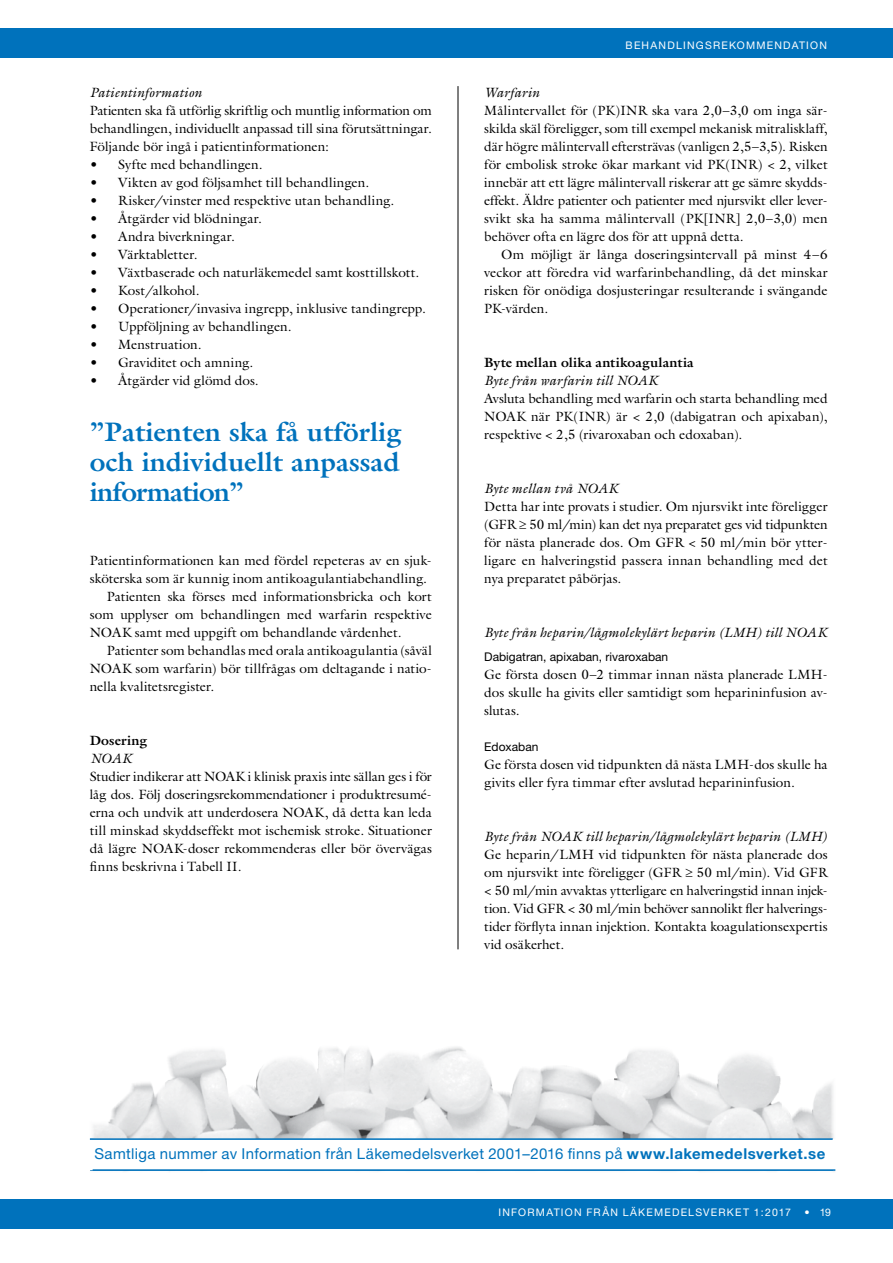
<style>
.page{position:relative;width:893px;height:1263px;background:#fff}
.page>*{position:absolute;margin:0;border:0;box-sizing:border-box;transform-origin:0 0}
.t1{font:700 27px/30px "Galliard LT";color:#0072bc;text-align:justify}
.t2{font:15px "Helvetica Neue";letter-spacing:.025em;color:#0072bc}
.t3{font:13.5px/18px "Galliard LT";letter-spacing:.005em;color:#000}
.t4{font:italic 13.5px "Galliard LT";letter-spacing:.01em;color:#000}
.t5{font:700 13.5px "Galliard LT";letter-spacing:.01em;color:#000}
.t6{font:12px "Helvetica Neue";color:#000}
.t7{font:10.5px "Helvetica Neue";letter-spacing:.115em;color:#fff}
.s1{font-weight:700}
</style>
<div class="page">
<div style="left:0;top:1199px;width:893px;height:30px;background:#0072bc"></div>
<div style="left:0;top:28px;width:893px;height:30px;background:#0072bc"></div>
<img style="left:89px;top:1047px;width:746px;height:125px">
<div style="left:86px;top:1139px;width:751px;height:31px;background:#fff"></div>
<hr style="left:458px;top:86px;width:1px;height:863px;background:#000">
<hr style="left:93px;top:1169px;width:742px;height:2px;background:#0072bc">
<hr style="left:90px;top:1138px;width:743px;height:2px;background:#0072bc">
<p class="t4" style="left:90px;top:84px;width:114px">Patientinformation</p>
<p class="t3" style="left:90px;top:101px;width:344px;text-align:justify">Patienten ska få utförlig skriftlig och muntlig information om behandlingen, individuellt anpassad till sina förutsättningar.<br>Följande bör ingå i patientinformationen:</p>
<p class="t3" style="left:90px;top:155px;width:174px">• Syfte med behandlingen.</p>
<p class="t3" style="left:90px;top:173px;width:281px">• Vikten av god följsamhet till behandlingen.</p>
<p class="t3" style="left:90px;top:191px;width:306px">• Risker/vinster med respektive utan behandling.</p>
<p class="t3" style="left:90px;top:209px;width:174px">• Åtgärder vid blödningar.</p>
<p class="t3" style="left:90px;top:227px;width:147px">• Andra biverkningar.</p>
<p class="t3" style="left:90px;top:245px;width:109px">• Värktabletter.</p>
<p class="t3" style="left:90px;top:263px;width:331px">• Växtbaserade och naturläkemedel samt kosttillskott.</p>
<p class="t3" style="left:90px;top:281px;width:111px">• Kost/alkohol.</p>
<p class="t3" style="left:90px;top:299px;width:338px">• Operationer/invasiva ingrepp, inklusive tandingrepp.</p>
<p class="t3" style="left:90px;top:317px;width:203px">• Uppföljning av behandlingen.</p>
<p class="t3" style="left:90px;top:335px;width:113px">• Menstruation.</p>
<p class="t3" style="left:90px;top:353px;width:165px">• Graviditet och amning.</p>
<p class="t3" style="left:90px;top:371px;width:170px">• Åtgärder vid glömd dos.</p>
<h1 class="t1" style="left:90px;top:416px;width:313px">”Patienten ska få utförlig och individuellt anpassad information”</h1>
<p class="t3" style="left:90px;top:551px;width:343px">Patientinformationen kan med fördel repeteras av en sjuk-</p>
<p class="t3" style="left:90px;top:569px;width:339px">sköterska som är kunnig inom antikoagulantiabehandling.</p>
<p class="t3" style="left:107px;top:587px;width:326px">Patienten ska förses med informationsbricka och kort</p>
<p class="t3" style="left:90px;top:605px;width:344px">som upplyser om behandlingen med warfarin respektive</p>
<p class="t3" style="left:90px;top:623px;width:313px">NOAK samt med uppgift om behandlande vårdenhet.</p>
<p class="t3" style="left:107px;top:641px;width:326px">Patienter som behandlas med orala antikoagulantia (såväl</p>
<p class="t3" style="left:90px;top:659px;width:343px">NOAK som warfarin) bör tillfrågas om deltagande i natio-</p>
<p class="t3" style="left:90px;top:677px;width:126px">nella kvalitetsregister.</p>
<p class="t5" style="left:90px;top:731px;width:59px">Dosering</p>
<p class="t4" style="left:90px;top:750px;width:44px">NOAK</p>
<p class="t3" style="left:90px;top:767px;width:344px">Studier indikerar att NOAK i klinisk praxis inte sällan ges i för låg dos. Följ doseringsrekommendationer i produktresumé&shy;erna och undvik att underdosera NOAK, då detta kan leda till minskad skyddseffekt mot ischemisk stroke. Situationer då lägre NOAK-doser rekommenderas eller bör övervägas finns beskrivna i Tabell II.</p>
<p class="t7" style="left:626px;top:39px;width:203px">BEHANDLINGSREKOMMENDATION</p>
<p class="t4" style="left:484px;top:84px;width:57px">Warfarin</p>
<p class="t3" style="left:484px;top:101px;width:345px">Målintervallet för (PK)INR ska vara 2,0–3,0 om inga sär&shy;skilda skäl föreligger, som till exempel mekanisk mitralisklaff, där högre målintervall eftersträvas (vanligen 2,5–3,5). Risken för embolisk stroke ökar markant vid PK(INR) &lt; 2, vilket innebär att ett lägre målintervall riskerar att ge sämre skydds&shy;effekt. Äldre patienter och patienter med njursvikt eller lever&shy;svikt ska ha samma målintervall (PK[INR] 2,0–3,0) men behöver ofta en lägre dos för att uppnå detta.</p>
<p class="t3" style="left:484px;top:245px;width:345px;text-align:justify;text-indent:17px">Om möjligt är långa doseringsintervall på minst 4–6 veckor att föredra vid warfarinbehandling, då det minskar risken för onödiga dosjusteringar resulterande i svängande PK-värden.</p>
<p class="t5" style="left:484px;top:353px;width:211px">Byte mellan olika antikoagulantia</p>
<p class="t4" style="left:484px;top:371px;width:176px">Byte från warfarin till NOAK</p>
<p class="t3" style="left:484px;top:389px;width:345px;text-align:justify">Avsluta behandling med warfarin och starta behandling med NOAK när PK(INR) är &lt; 2,0 (dabigatran och apixaban), respektive &lt; 2,5 (rivaroxaban och edoxaban).</p>
<p class="t4" style="left:484px;top:479px;width:136px">Byte mellan två NOAK</p>
<p class="t3" style="left:484px;top:497px;width:345px">Detta har inte provats i studier. Om njursvikt inte föreligger (GFR ≥ 50 ml/min) kan det nya preparatet ges vid tidpunkten för nästa planerade dos. Om GFR &lt; 50 ml/min bör ytter&shy;ligare en halveringstid passera innan behandling med det nya preparatet påbörjas.</p>
<p class="t4" style="left:484px;top:623px;width:345px">Byte från heparin/lågmolekylärt heparin (LMH) till NOAK</p>
<p class="t6" style="left:484px;top:649px;width:186px">Dabigatran, apixaban, rivaroxaban</p>
<p class="t3" style="left:484px;top:665px;width:345px;text-align:justify">Ge första dosen 0–2 timmar innan nästa planerade LMH&shy;dos skulle ha givits eller samtidigt som heparininfusion av&shy;slutas.</p>
<p class="t6" style="left:484px;top:739px;width:56px">Edoxaban</p>
<p class="t3" style="left:484px;top:755px;width:345px">Ge första dosen vid tidpunkten då nästa LMH-dos skulle ha givits eller fyra timmar efter avslutad heparininfusion.</p>
<p class="t4" style="left:484px;top:828px;width:345px">Byte från NOAK till heparin/lågmolekylärt heparin (LMH)</p>
<p class="t3" style="left:484px;top:845px;width:345px">Ge heparin/LMH vid tidpunkten för nästa planerade dos om njursvikt inte föreligger (GFR ≥ 50 ml/min). Vid GFR &lt; 50 ml/min avvaktas ytterligare en halveringstid innan injek&shy;tion. Vid GFR &lt; 30 ml/min behöver sannolikt fler halverings&shy;tider förflyta innan injektion. Kontakta koagulationsexpertis vid osäkerhet.</p>
<p class="t2" style="left:94px;top:1145px;width:732px">Samtliga nummer av Information från Läkemedelsverket 2001–2016 finns på <span class="s1">www.lakemedelsverket.se</span></p>
<p class="t7" style="left:498px;top:1206px;width:294px">INFORMATION FRÅN LÄKEMEDELSVERKET 1:2017</p>
<p class="t7" style="left:804px;top:1206px;width:28px">• 19</p>
</div>
